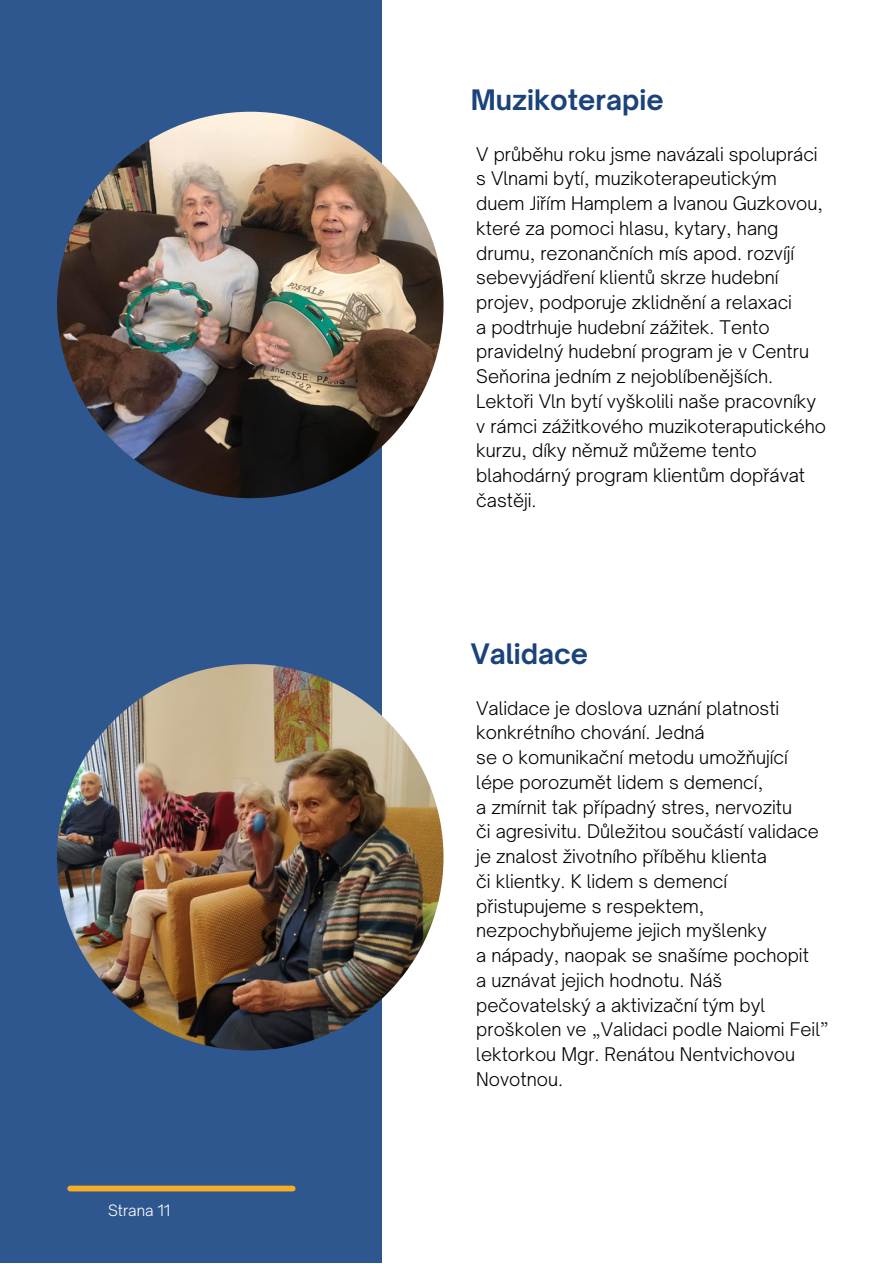
<style>
.page{position:relative;width:893px;height:1264px;background:#fff}
.page>*{position:absolute;margin:0;border:0;box-sizing:border-box;transform-origin:0 0}
.t1{font:700 27px "Open Sauce One";color:#1b437b}
.t2{font:300 18px/24.8px "Open Sauce One";color:#000}
.t3{font:300 15px "Open Sauce One";color:#fff}
</style>
<div class="page">
<div style="left:0;top:0;width:381px;height:1262px;background:#2f578f"></div>
<img style="left:57px;top:112px;width:386px;height:386px;border-radius:50%">
<div style="left:70px;top:1185px;width:223px;height:6px;background:#f7ae24"></div>
<img style="left:57px;top:664px;width:386px;height:386px;border-radius:50%">
<p class="t3" style="left:108px;top:1201px;width:64px">Strana 11</p>
<h1 class="t1" style="left:470px;top:83px;width:194px">Muzikoterapie</h1>
<p class="t2" style="left:476px;top:141px;width:351px">V průběhu roku jsme navázali spolupráci s Vlnami bytí, muzikoterapeutickým duem Jiřím Hamplem a Ivanou Guzkovou, které za pomoci hlasu, kytary, hang drumu, rezonančních mís apod. rozvíjí sebevyjádření klientů skrze hudební projev, podporuje zklidnění a relaxaci<br>a podtrhuje hudební zážitek. Tento pravidelný hudební program je v Centru Seňorina jedním z nejoblíbenějších.<br>Lektoři Vln bytí vyškolili naše pracovníky v rámci zážitkového muzikoteraputického kurzu, díky němuž můžeme tento blahodárný program klientům dopřávat častěji.</p>
<h1 class="t1" style="left:470px;top:636px;width:119px">Validace</h1>
<p class="t2" style="left:476px;top:695px;width:354px">Validace je doslova uznání platnosti konkrétního chování. Jedná<br>se o komunikační metodu umožňující lépe porozumět lidem s demencí,<br>a zmírnit tak případný stres, nervozitu<br>či agresivitu. Důležitou součástí validace je znalost životního příběhu klienta<br>či klientky. K lidem s demencí přistupujeme s respektem, nezpochybňujeme jejich myšlenky<br>a nápady, naopak se snašíme pochopit<br>a uznávat jejich hodnotu. Náš pečovatelský a aktivizační tým byl proškolen ve „Validaci podle Naiomi Feil” lektorkou Mgr. Renátou Nentvichovou Novotnou.</p>
</div>
